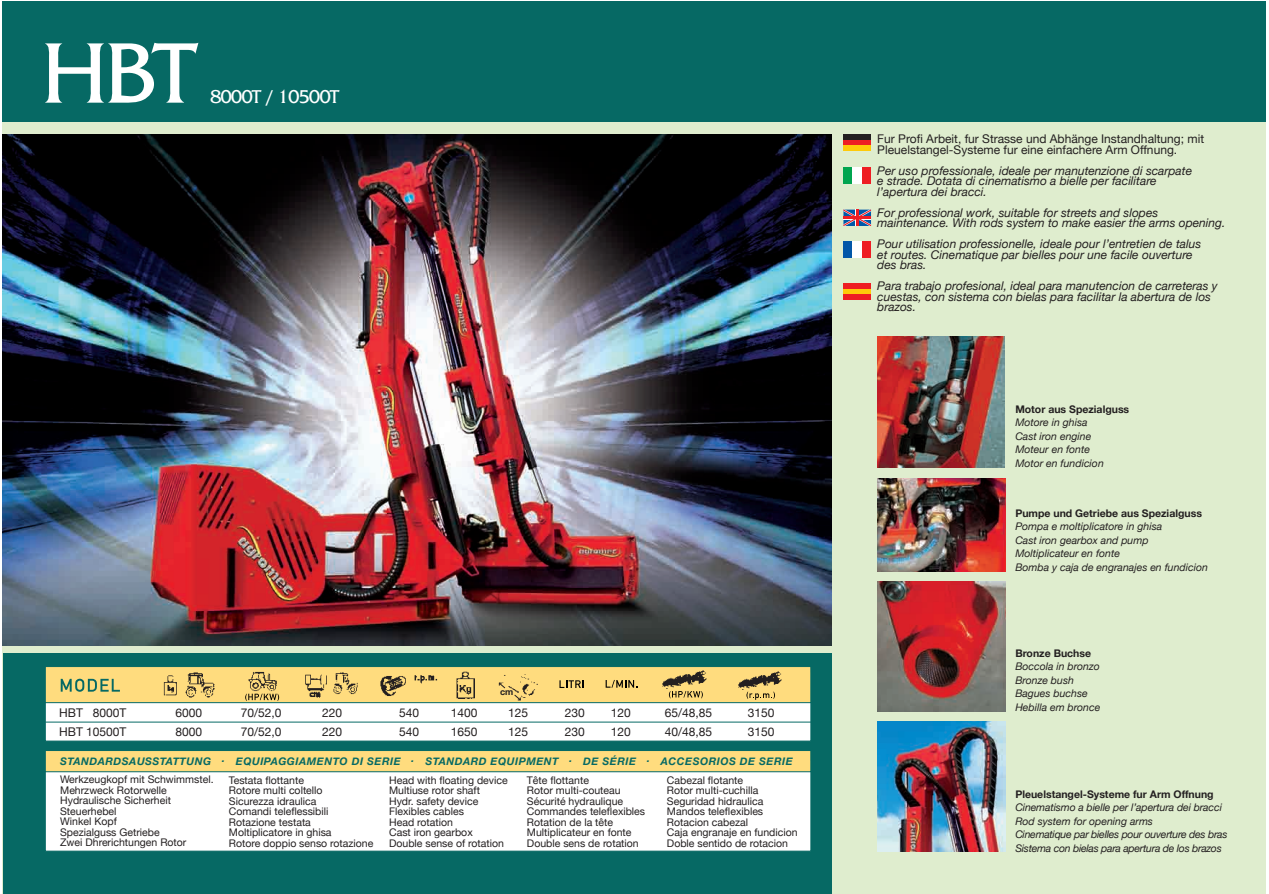
<style>
.page{position:relative;width:1269px;height:894px;background:#fff}
.page>*{position:absolute;margin:0;border:0;box-sizing:border-box;transform-origin:0 0}
.t1{font:90px "Friz Quadrata";color:#fff}
.t2{font:19.5px "Friz Quadrata";letter-spacing:-.025em;color:#fff}
.t3{font:italic 12px/10.5px "Helvetica Neue";color:#231f20}
.t4{font:12px/10.5px "Helvetica Neue";color:#231f20}
.t5{font:10.5px/10.5px "Helvetica Neue";color:#231f20}
.t6{font:italic 10.5px/13.5px "Helvetica Neue";color:#231f20}
.t7{font:italic 10.5px/13.5px "Helvetica Neue";letter-spacing:-.025em;color:#231f20}
.t8{font:700 10.5px "Helvetica Neue";color:#231f20}
.t9{font:italic 700 10.5px "Helvetica Neue";letter-spacing:.05em;color:#066964}
.t10{font:700 9px "Helvetica Neue";color:#231f20}
</style>
<div class="page">
<div style="left:3px;top:1px;width:1263px;height:893px;background:#dfedce"></div>
<div style="left:3px;top:652px;width:828px;height:242px;background:#066964"></div>
<div style="left:45px;top:671px;width:766px;height:70px;background:#fff"></div>
<div style="left:45px;top:760px;width:766px;height:91px;background:#fff"></div>
<div style="left:3px;top:1px;width:1263px;height:120px;background:#066964"></div>
<img style="left:3px;top:135px;width:828px;height:510px">
<div style="left:45px;top:666px;width:766px;height:37px;background:#ffdc7e;border:1px solid #066964"></div>
<div style="left:45px;top:750px;width:766px;height:22px;background:#ffdc7e;border:1px solid #066964"></div>
<svg style="left:61px;top:678px;width:59px;height:14px"></svg>
<svg style="left:559px;top:680px;width:24px;height:8px"></svg>
<svg style="left:605px;top:680px;width:32px;height:8px"></svg>
<img style="left:305px;top:672px;width:53px;height:26px">
<img style="left:163px;top:672px;width:52px;height:26px">
<img style="left:380px;top:675px;width:58px;height:21px">
<img style="left:456px;top:671px;width:18px;height:27px">
<img style="left:662px;top:670px;width:45px;height:19px">
<svg style="left:669px;top:691px;width:34px;height:7px"></svg>
<img style="left:738px;top:671px;width:44px;height:19px">
<svg style="left:746px;top:691px;width:29px;height:9px"></svg>
<img style="left:248px;top:671px;width:29px;height:21px">
<svg style="left:245px;top:693px;width:34px;height:8px"></svg>
<hr style="left:45px;top:722px;width:766px;height:1px;background:#066964">
<img style="left:504px;top:674px;width:33px;height:23px">
<svg style="left:498px;top:682px;width:8px;height:7px"></svg>
<svg style="left:513px;top:694px;width:8px;height:7px"></svg>
<img style="left:877px;top:478px;width:129px;height:94px">
<img style="left:877px;top:581px;width:129px;height:130px">
<img style="left:877px;top:721px;width:129px;height:131px">
<img style="left:877px;top:337px;width:127px;height:130px">
<div style="left:843px;top:168px;width:9px;height:16px;background:#00a54f"></div>
<div style="left:862px;top:168px;width:9px;height:16px;background:#ee1d23"></div>
<div style="left:852px;top:168px;width:10px;height:16px;background:#fff"></div>
<div style="left:843px;top:242px;width:9px;height:16px;background:#0157a8"></div>
<div style="left:862px;top:242px;width:9px;height:16px;background:#ee1d23"></div>
<div style="left:852px;top:242px;width:10px;height:16px;background:#fff"></div>
<div style="left:843px;top:135px;width:28px;height:5px;background:#231f20"></div>
<div style="left:843px;top:140px;width:28px;height:6px;background:#ee1d23"></div>
<div style="left:843px;top:146px;width:28px;height:5px;background:#feca0a"></div>
<div style="left:843px;top:283px;width:28px;height:6px;background:#ee1d23"></div>
<div style="left:843px;top:289px;width:28px;height:5px;background:#feca0a"></div>
<div style="left:843px;top:294px;width:28px;height:6px;background:#ee1d23"></div>
<svg style="left:843px;top:210px;width:28px;height:16px"></svg>
<hr style="left:843px;top:216px;width:28px;height:3px;background:#ee1d23">
<h1 class="t1" style="left:42px;top:23px;width:155px">HBT</h1>
<h2 class="t2" style="left:210px;top:86px;width:130px">8000T / 10500T</h2>
<p class="t10" style="left:500px;top:686px;width:15px">cm</p>
<p class="t4" style="left:59px;top:707px;width:69px">HBT 8000T</p>
<p class="t4" style="left:176px;top:707px;width:28px">6000</p>
<p class="t4" style="left:241px;top:707px;width:42px">70/52,0</p>
<p class="t4" style="left:322px;top:707px;width:22px">220</p>
<p class="t4" style="left:399px;top:707px;width:22px">540</p>
<p class="t4" style="left:451px;top:707px;width:28px">1400</p>
<p class="t4" style="left:508px;top:707px;width:22px">125</p>
<p class="t4" style="left:565px;top:707px;width:22px">230</p>
<p class="t4" style="left:611px;top:707px;width:22px">120</p>
<p class="t4" style="left:665px;top:707px;width:49px">65/48,85</p>
<p class="t4" style="left:748px;top:707px;width:28px">3150</p>
<p class="t4" style="left:59px;top:726px;width:69px">HBT 10500T</p>
<p class="t4" style="left:176px;top:726px;width:28px">8000</p>
<p class="t4" style="left:241px;top:726px;width:42px">70/52,0</p>
<p class="t4" style="left:322px;top:726px;width:22px">220</p>
<p class="t4" style="left:399px;top:726px;width:22px">540</p>
<p class="t4" style="left:451px;top:726px;width:28px">1650</p>
<p class="t4" style="left:508px;top:726px;width:22px">125</p>
<p class="t4" style="left:565px;top:726px;width:22px">230</p>
<p class="t4" style="left:611px;top:726px;width:22px">120</p>
<p class="t4" style="left:665px;top:726px;width:49px">40/48,85</p>
<p class="t4" style="left:748px;top:726px;width:28px">3150</p>
<p class="t9" style="left:60px;top:754px;width:734px">STANDARDSAUSSTATTUNG . EQUIPAGGIAMENTO DI SERIE . STANDARD EQUIPMENT . DE SÉRIE . ACCESORIOS DE SERIE</p>
<p class="t5" style="left:60px;top:774px;width:155px">Werkzeugkopf mit Schwimmstel.<br>Mehrzweck Rotorwelle<br>Hydraulische Sicherheit<br>Steuerhebel<br>Winkel Kopf<br>Spezialguss Getriebe<br>Zwei Dhrerichtungen Rotor</p>
<p class="t5" style="left:229px;top:774px;width:146px">Testata flottante<br>Rotore multi coltello<br>Sicurezza idraulica<br>Comandi teleflessibili<br>Rotazione testata<br>Moltiplicatore in ghisa<br>Rotore doppio senso rotazione</p>
<p class="t5" style="left:389px;top:774px;width:120px">Head with floating device<br>Multiuse rotor shaft<br>Hydr. safety device<br>Flexibles cables<br>Head rotation<br>Cast iron gearbox<br>Double sense of rotation</p>
<p class="t5" style="left:527px;top:774px;width:120px">Tête flottante<br>Rotor multi-couteau<br>Sécurité hydraulique<br>Commandes teleflexibles<br>Rotation de la tête<br>Multiplicateur en fonte<br>Double sens de rotation</p>
<p class="t5" style="left:667px;top:774px;width:132px">Cabezal flotante<br>Rotor multi-cuchilla<br>Seguridad hidraulica<br>Mandos teleflexibles<br>Rotacion cabezal<br>Caja engranaje en fundicion<br>Doble sentido de rotacion</p>
<p class="t4" style="left:877px;top:134px;width:328px">Fur Profi Arbeit, fur Strasse und Abhänge Instandhaltung; mit<br>Pleuelstangel-Systeme fur eine einfachere Arm Offnung.</p>
<p class="t3" style="left:877px;top:165px;width:316px">Per uso professionale, ideale per manutenzione di scarpate e strade. Dotata di cinematismo a bielle per facilitare l’apertura dei bracci.</p>
<p class="t3" style="left:877px;top:207px;width:350px">For professional work, suitable for streets and slopes maintenance. With rods system to make easier the arms opening.</p>
<p class="t3" style="left:877px;top:239px;width:325px">Pour utilisation professionelle, ideale pour l’entretien de talus et routes. Cinematique par bielles pour une facile ouverture des bras.</p>
<p class="t3" style="left:877px;top:281px;width:342px">Para trabajo profesional, ideal para manutencion de carreteras y cuestas, con sistema con bielas para facilitar la abertura de los brazos.</p>
<p class="t8" style="left:1015px;top:402px;width:115px">Motor aus Spezialguss</p>
<p class="t6" style="left:1015px;top:415px;width:90px">Motore in ghisa<br>Cast iron engine<br>Moteur en fonte<br>Motor en fundicion</p>
<p class="t8" style="left:1015px;top:506px;width:188px">Pumpe und Getriebe aus Spezialguss</p>
<p class="t6" style="left:1015px;top:520px;width:194px">Pompa e moltiplicatore in ghisa<br>Cast iron gearbox and pump<br>Moltiplicateur en fonte<br>Bomba y caja de engranajes en fundicion</p>
<p class="t8" style="left:1015px;top:646px;width:77px">Bronze Buchse</p>
<p class="t6" style="left:1015px;top:659px;width:86px">Boccola in bronzo<br>Bronze bush<br>Bagues buchse<br>Hebilla em bronce</p>
<p class="t8" style="left:1015px;top:787px;width:200px">Pleuelstangel-Systeme fur Arm Offnung</p>
<p class="t7" style="left:1015px;top:800px;width:214px">Cinematismo a bielle per l’apertura dei bracci Rod system for opening arms<br>Cinematique par bielles pour ouverture des bras Sistema con bielas para apertura de los brazos</p>
</div>
